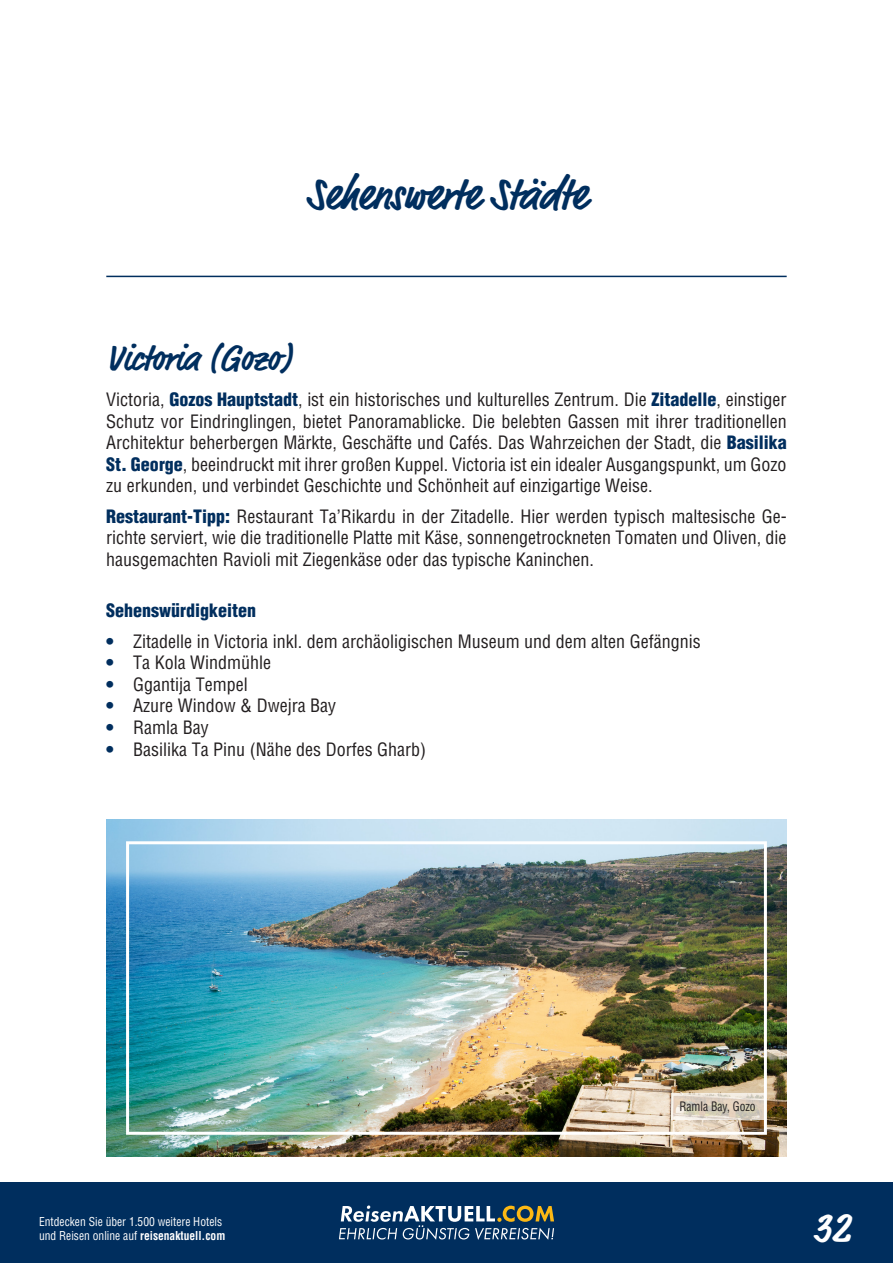
<style>
.page{position:relative;width:893px;height:1263px;background:#fff}
.page>*{position:absolute;margin:0;border:0;box-sizing:border-box;transform-origin:0 0}
.t1{font:700 45px "Market Pro";letter-spacing:-.005em;color:#002e5e;scale:.95 1}
.t2{font:700 42px "Market Pro";color:#fff}
.t3{font:700 37.5px "Market Pro";letter-spacing:-.005em;color:#002e5e;scale:.95 1}
.t4{font:condensed 18px/21.6px "Helvetica LT Std";color:#231f20;text-align:justify}
.t5{font:900 condensed 18px "Helvetica LT Std";color:#002e5e}
.t6{font:condensed 12.75px "Helvetica LT Std";color:#231f20;scale:.9 1}
.t7{font:condensed 12px/14.4px "Helvetica LT Std";color:#fff;scale:.96 1}
.s1{font-weight:900;color:#002e5e}
.s2{font-weight:700}
</style>
<div class="page">
<hr style="left:106px;top:276px;width:681px;height:1px;background:#002e5e">
<div style="left:0;top:1182px;width:893px;height:81px;background:#002e5e"></div>
<svg style="left:339px;top:1205px;width:215px;height:35px"></svg>
<img style="left:106px;top:819px;width:681px;height:338px">
<div style="left:126px;top:841px;width:641px;height:294px;border:3px solid #fff"></div>
<svg style="left:671px;top:1093px;width:93px;height:26px;background:#ded4c4"></svg>
<h1 class="t1" style="left:306px;top:163px;width:297px">Sehenswerte Städte</h1>
<h3 class="t3" style="left:106px;top:332px;width:197px">Victoria (Gozo)</h3>
<p class="t4" style="left:106px;top:389px;width:682px">Victoria, <span class="s1">Gozos Hauptstadt</span>, ist ein historisches und kulturelles Zentrum. Die <span class="s1">Zitadelle</span>, einstiger Schutz vor Eindringlingen, bietet Panoramablicke. Die belebten Gassen mit ihrer traditionellen Architektur beherbergen Märkte, Geschäfte und Cafés. Das Wahrzeichen der Stadt, die <span class="s1">Basilika St. George</span>, beeindruckt mit ihrer großen Kuppel. Victoria ist ein idealer Ausgangspunkt, um Gozo zu erkunden, und verbindet Geschichte und Schönheit auf einzigartige Weise.</p>
<p class="t4" style="left:106px;top:505px;width:682px"><span class="s1">Restaurant-Tipp:</span> Restaurant Ta’Rikardu in der Zitadelle. Hier werden typisch maltesische Ge&shy;richte serviert, wie die traditionelle Platte mit Käse, sonnengetrockneten Tomaten und Oliven, die hausgemachten Ravioli mit Ziegenkäse oder das typische Kaninchen.</p>
<p class="t5" style="left:106px;top:599px;width:151px">Sehenswürdigkeiten</p>
<p class="t4" style="left:106px;top:630px;width:596px"><span class="s1">•</span> Zitadelle in Victoria inkl. dem archäoligischen Museum und dem alten Gefängnis</p>
<p class="t4" style="left:106px;top:652px;width:166px"><span class="s1">•</span> Ta Kola Windmühle</p>
<p class="t4" style="left:106px;top:673px;width:143px"><span class="s1">•</span> Ggantija Tempel</p>
<p class="t4" style="left:106px;top:695px;width:231px"><span class="s1">•</span> Azure Window &amp; Dwejra Bay</p>
<p class="t4" style="left:106px;top:716px;width:104px"><span class="s1">•</span> Ramla Bay</p>
<p class="t4" style="left:106px;top:738px;width:321px"><span class="s1">•</span> Basilika Ta Pinu (Nähe des Dorfes Gharb)</p>
<p class="t6" style="left:679px;top:1098px;width:86px">Ramla Bay, Gozo</p>
<p class="t7" style="left:39px;top:1214px;width:195px">Entdecken Sie über 1.500 weitere Hotels und Reisen online auf <span class="s2">reisenaktuell.com</span></p>
<h2 class="t2" style="left:813px;top:1198px;width:39px">32</h2>
</div>
